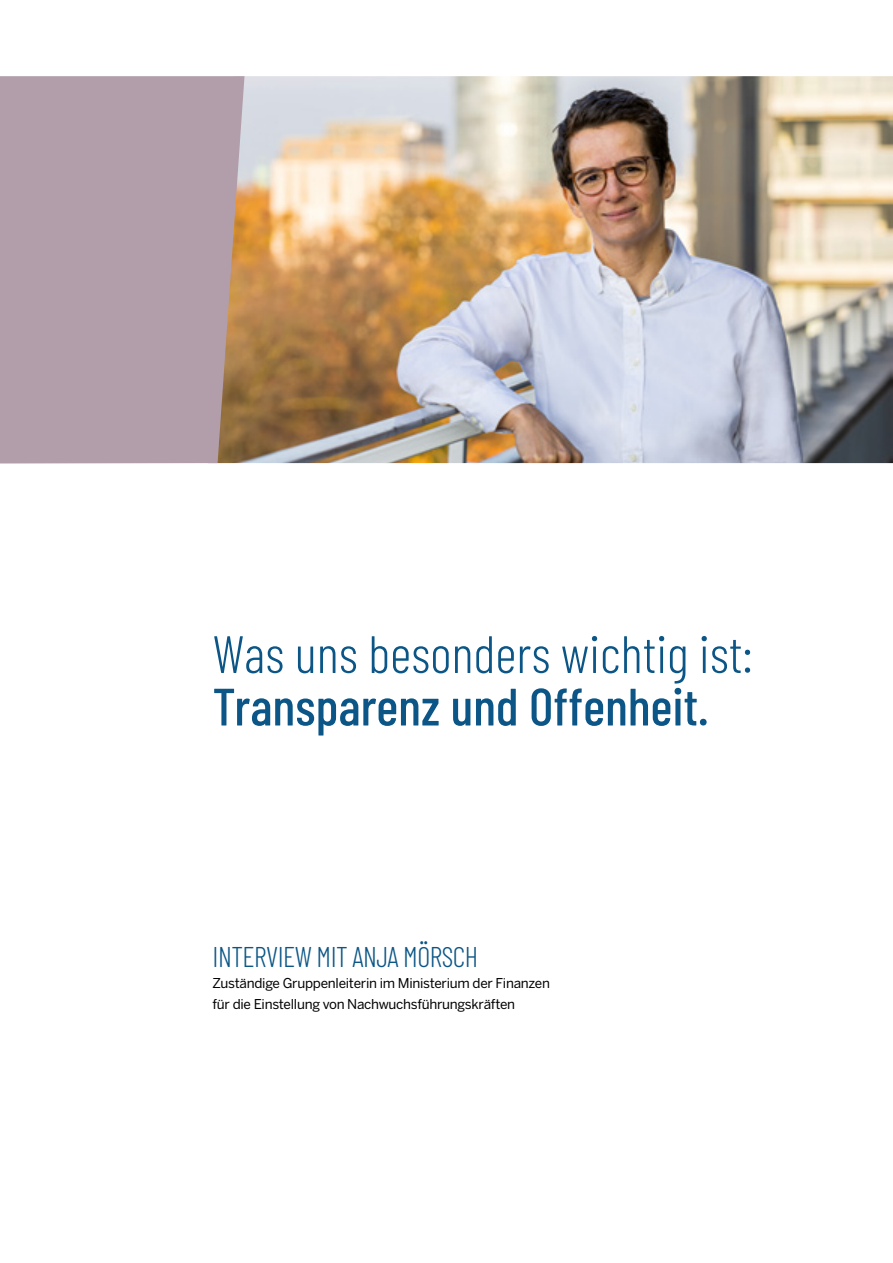
<style>
.page{position:relative;width:893px;height:1263px;background:#fff}
.page>*{position:absolute;margin:0;border:0;box-sizing:border-box;transform-origin:0 0}
.t1{font:300 52.5px "Barlow Condensed";color:#0b5686}
.t2{font:500 52.5px "Barlow Condensed";color:#0b5686}
.t3{font:300 28.5px "Barlow Condensed";letter-spacing:-.02em;color:#0b5686}
.t4{font:13.5px "Benton Sans";letter-spacing:-.02em;color:#000}
</style>
<div class="page">
<img style="left:244px;top:76px;width:649px;height:387px">
<div style="left:0;top:76px;width:244px;height:387px;background:#b19eaa"></div>
<p class="t1" style="left:213px;top:617px;width:541px">Was uns besonders wichtig ist:</p>
<p class="t2" style="left:213px;top:669px;width:497px">Transparenz und Offenheit.</p>
<p class="t3" style="left:213px;top:936px;width:267px">INTERVIEW MIT ANJA MÖRSCH</p>
<p class="t4" style="left:213px;top:975px;width:339px">Zuständige Gruppenleiterin im Ministerium der Finanzen</p>
<p class="t4" style="left:213px;top:996px;width:304px">für die Einstellung von Nachwuchsführungskräften</p>
</div>
